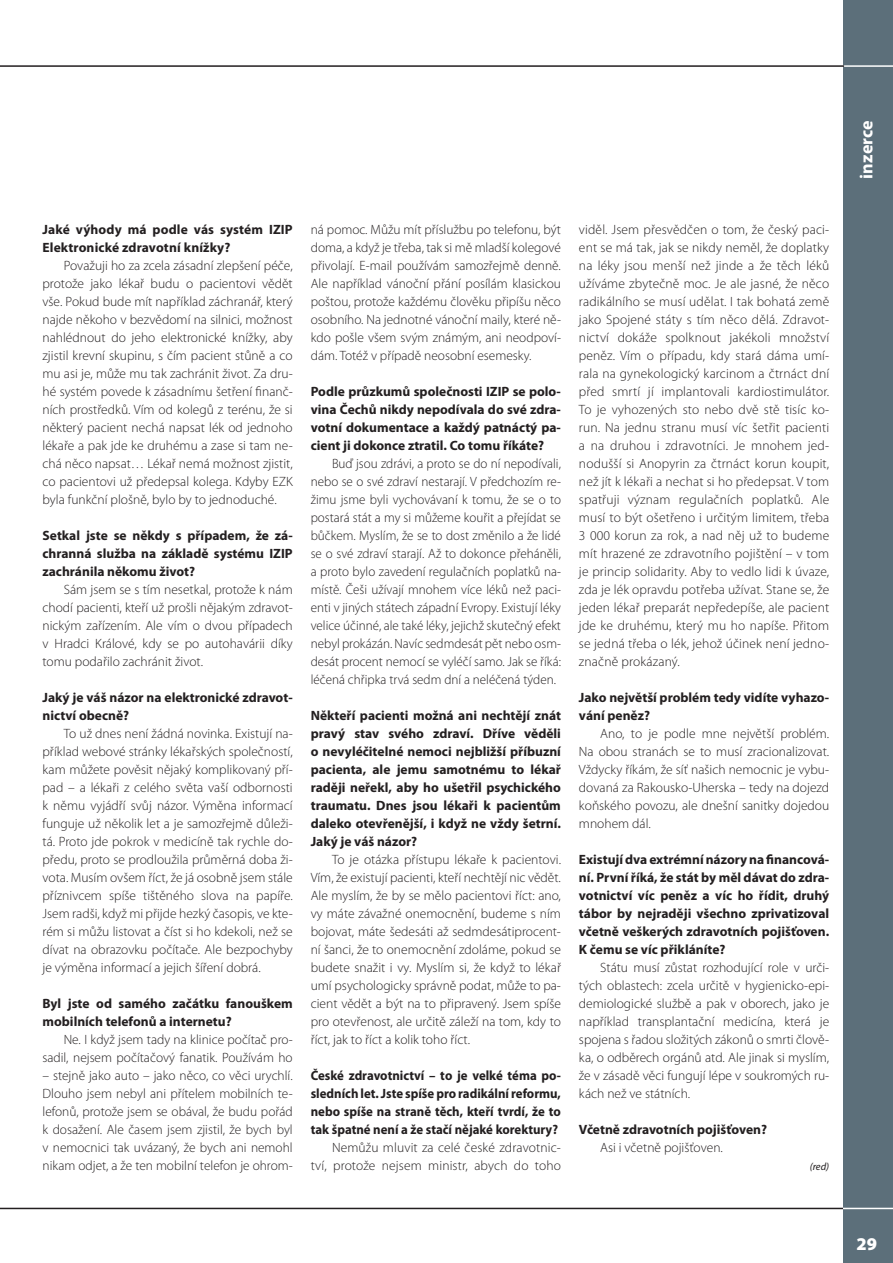
<style>
.page{position:relative;width:893px;height:1263px;background:#fff}
.page>*{position:absolute;margin:0;border:0;box-sizing:border-box;transform-origin:0 0}
.t1{font:700 18px "Myriad Pro";letter-spacing:.005em;color:#fff}
.t2{font:900 18px "Myriad Pro";color:#fff}
.t3{font:300 13.5px/18px "Myriad Pro";color:#231f20;text-align:justify}
.t4{font:700 13.5px/18px "Myriad Pro";color:#231f20}
.t5{font:700 13.5px/18px "Myriad Pro";color:#231f20;text-align:justify;scale:.95 1}
.t6{font:italic 10.5px "Myriad Pro";color:#231f20}
</style>
<div class="page">
<div style="left:844px;top:0;width:49px;height:1263px;background:#5c6f7a"></div>
<hr style="left:0;top:65px;width:893px;height:2px;background:#fff">
<hr style="left:0;top:65px;width:844px;height:2px;background:#231f20">
<hr style="left:0;top:1208px;width:893px;height:1px;background:#fff">
<hr style="left:0;top:1208px;width:843px;height:1px;background:#231f20">
<p class="t4" style="left:43px;top:222px;width:252px">Jaké výhody má podle vás systém IZIP<br>Elektronické zdravotní knížky?</p>
<p class="t3" style="left:43px;top:258px;width:252px;text-indent:21px">Považuji ho za zcela zásadní zlepšení péče, protože jako lékař budu o pacientovi vědět vše. Pokud bude mít například záchranář, který najde někoho v bezvědomí na silnici, možnost nahlédnout do jeho elektronické knížky, aby zjistil krevní skupinu, s čím pacient stůně a co mu asi je, může mu tak zachránit život. Za dru&shy;hé systém povede k zásadnímu šetření finanč&shy;ních prostředků. Vím od kolegů z terénu, že si některý pacient nechá napsat lék od jednoho lékaře a pak jde ke druhému a zase si tam ne&shy;chá něco napsat… Lékař nemá možnost zjistit, co pacientovi už předepsal kolega. Kdyby EZK byla funkční plošně, bylo by to jednoduché.</p>
<p class="t4" style="left:43px;top:528px;width:252px;text-align:justify">Setkal jste se někdy s případem, že zá&shy;chranná služba na základě systému IZIP zachránila někomu život?</p>
<p class="t3" style="left:43px;top:582px;width:252px;text-indent:21px">Sám jsem se s tím nesetkal, protože k nám chodí pacienti, kteří už prošli nějakým zdravot&shy;nickým zařízením. Ale vím o dvou případech v Hradci Králové, kdy se po autohavárii díky tomu podařilo zachránit život.</p>
<p class="t4" style="left:43px;top:690px;width:252px">Jaký je váš názor na elektronické zdravot&shy;nictví obecně?</p>
<p class="t3" style="left:43px;top:726px;width:252px;text-indent:21px">To už dnes není žádná novinka. Existují na&shy;příklad webové stránky lékařských společností, kam můžete pověsit nějaký komplikovaný pří&shy;pad – a lékaři z celého světa vaší odbornosti k němu vyjádří svůj názor. Výměna informací funguje už několik let a je samozřejmě důleži&shy;tá. Proto jde pokrok v medicíně tak rychle do&shy;předu, proto se prodloužila průměrná doba ži&shy;vota. Musím ovšem říct, že já osobně jsem stále příznivcem spíše tištěného slova na papíře.<br>Jsem radši, když mi přijde hezký časopis, ve kte&shy;rém si můžu listovat a číst si ho kdekoli, než se dívat na obrazovku počítače. Ale bezpochyby je výměna informací a jejich šíření dobrá.</p>
<p class="t4" style="left:43px;top:996px;width:252px">Byl jste od samého začátku fanouškem mobilních telefonů a internetu?</p>
<p class="t3" style="left:43px;top:1032px;width:252px;text-align:right">Ne. I když jsem tady na klinice počítač pro&shy;sadil, nejsem počítačový fanatik. Používám ho</p>
<p class="t3" style="left:43px;top:1068px;width:252px">– stejně jako auto – jako něco, co věci urychlí.<br>Dlouho jsem nebyl ani přítelem mobilních te&shy;lefonů, protože jsem se obával, že budu pořád k dosažení. Ale časem jsem zjistil, že bych byl v nemocnici tak uvázaný, že bych ani nemohl nikam odjet, a že ten mobilní telefon je ohrom-</p>
<p class="t3" style="left:311px;top:222px;width:252px">ná pomoc. Můžu mít příslužbu po telefonu, být doma, a když je třeba, tak si mě mladší kolegové přivolají. E-mail používám samozřejmě denně.<br>Ale například vánoční přání posílám klasickou poštou, protože každému člověku připíšu něco osobního. Na jednotné vánoční maily, které ně&shy;kdo pošle všem svým známým, ani neodpoví&shy;dám. Totéž v případě neosobní esemesky.</p>
<p class="t4" style="left:311px;top:384px;width:252px;text-align:justify">Podle průzkumů společnosti IZIP se polo&shy;vina Čechů nikdy nepodívala do své zdra&shy;votní dokumentace a každý patnáctý pa&shy;cient ji dokonce ztratil. Co tomu říkáte?</p>
<p class="t3" style="left:311px;top:456px;width:252px;text-indent:21px">Buď jsou zdrávi, a proto se do ní nepodívali, nebo se o své zdraví nestarají. V předchozím re&shy;žimu jsme byli vychovávaní k tomu, že se o to postará stát a my si můžeme kouřit a přejídat se bůčkem. Myslím, že se to dost změnilo a že lidé se o své zdraví starají. Až to dokonce přeháněli, a proto bylo zavedení regulačních poplatků na&shy;místě. Češi užívají mnohem více léků než paci&shy;enti v jiných státech západní Evropy. Existují léky velice účinné, ale také léky, jejichž skutečný efekt nebyl prokázán. Navíc sedmdesát pět nebo osm&shy;desát procent nemocí se vyléčí samo. Jak se říká: léčená chřipka trvá sedm dní a neléčená týden.</p>
<p class="t4" style="left:311px;top:708px;width:252px;text-align:justify">Někteří pacienti možná ani nechtějí znát pravý stav svého zdraví. Dříve věděli o nevyléčitelné nemoci nejbližší příbuzní pacienta, ale jemu samotnému to lékař raději neřekl, aby ho ušetřil psychického traumatu. Dnes jsou lékaři k pacientům daleko otevřenější, i když ne vždy šetrní.<br>Jaký je váš názor?</p>
<p class="t3" style="left:311px;top:852px;width:252px;text-indent:21px">To je otázka přístupu lékaře k pacientovi.<br>Vím, že existují pacienti, kteří nechtějí nic vědět.<br>Ale myslím, že by se mělo pacientovi říct: ano, vy máte závažné onemocnění, budeme s ním bojovat, máte šedesáti až sedmdesátiprocent&shy;ní šanci, že to onemocnění zdoláme, pokud se budete snažit i vy. Myslím si, že když to lékař umí psychologicky správně podat, může to pa&shy;cient vědět a být na to připravený. Jsem spíše pro otevřenost, ale určitě záleží na tom, kdy to říct, jak to říct a kolik toho říct.</p>
<p class="t5" style="left:311px;top:1068px;width:265px">České zdravotnictví – to je velké téma po&shy;sledních let. Jste spíše pro radikální reformu, nebo spíše na straně těch, kteří tvrdí, že to tak špatné není a že stačí nějaké korektury?</p>
<p class="t3" style="left:311px;top:1140px;width:252px;text-align:right">Nemůžu mluvit za celé české zdravotnic-<br>tví, protože nejsem ministr, abych do toho</p>
<p class="t3" style="left:579px;top:222px;width:252px">viděl. Jsem přesvědčen o tom, že český paci&shy;ent se má tak, jak se nikdy neměl, že doplatky na léky jsou menší než jinde a že těch léků užíváme zbytečně moc. Je ale jasné, že něco radikálního se musí udělat. I tak bohatá země jako Spojené státy s tím něco dělá. Zdravot&shy;nictví dokáže spolknout jakékoli množství peněz. Vím o případu, kdy stará dáma umí&shy;rala na gynekologický karcinom a čtrnáct dní před smrtí jí implantovali kardiostimulátor.<br>To je vyhozených sto nebo dvě stě tisíc ko&shy;run. Na jednu stranu musí víc šetřit pacienti a na druhou i zdravotníci. Je mnohem jed&shy;nodušší si Anopyrin za čtrnáct korun koupit, než jít k lékaři a nechat si ho předepsat. V tom spatřuji význam regulačních poplatků. Ale musí to být ošetřeno i určitým limitem, třeba 3 000 korun za rok, a nad něj už to budeme mít hrazené ze zdravotního pojištění – v tom je princip solidarity. Aby to vedlo lidi k úvaze, zda je lék opravdu potřeba užívat. Stane se, že jeden lékař preparát nepředepíše, ale pacient jde ke druhému, který mu ho napíše. Přitom se jedná třeba o lék, jehož účinek není jedno&shy;značně prokázaný.</p>
<p class="t4" style="left:579px;top:690px;width:252px">Jako největší problém tedy vidíte vyhazo&shy;vání peněz?</p>
<p class="t3" style="left:579px;top:726px;width:252px;text-indent:21px">Ano, to je podle mne největší problém.<br>Na obou stranách se to musí zracionalizovat.<br>Vždycky říkám, že síť našich nemocnic je vybu&shy;dovaná za Rakousko-Uherska – tedy na dojezd koňského povozu, ale dnešní sanitky dojedou mnohem dál.</p>
<p class="t4" style="left:579px;top:852px;width:252px;text-align:justify">Existují dva extrémní názory na financová&shy;ní. První říká, že stát by měl dávat do zdra&shy;votnictví víc peněz a víc ho řídit, druhý tábor by nejraději všechno zprivatizoval včetně veškerých zdravotních pojišťoven.<br>K čemu se víc přikláníte?</p>
<p class="t3" style="left:579px;top:960px;width:252px;text-indent:21px">Státu musí zůstat rozhodující role v urči&shy;tých oblastech: zcela určitě v hygienicko-epi&shy;demiologické službě a pak v oborech, jako je například transplantační medicína, která je spojena s řadou složitých zákonů o smrti člově&shy;ka, o odběrech orgánů atd. Ale jinak si myslím, že v zásadě věci fungují lépe v soukromých ru&shy;kách než ve státních.</p>
<p class="t4" style="left:579px;top:1122px;width:190px">Včetně zdravotních pojišťoven?</p>
<p class="t3" style="left:600px;top:1140px;width:124px">Asi i včetně pojišťoven.</p>
<p class="t6" style="left:810px;top:1163px;width:21px">(red)</p>
<h1 class="t1" style="left:860px;top:179px;width:60px;rotate:-90deg">inzerce</h1>
<h1 class="t2" style="left:857px;top:1237px;width:22px">29</h1>
</div>
